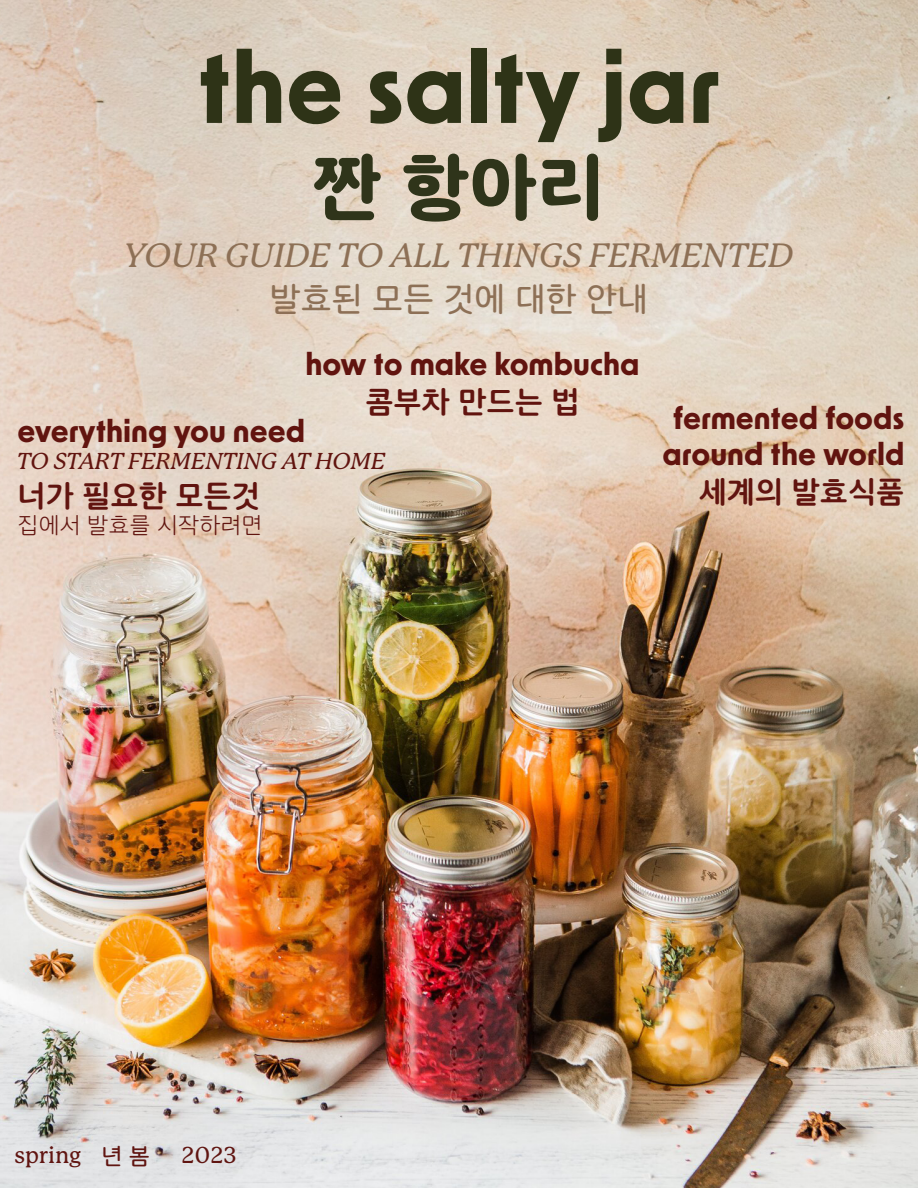
<style>
.page{position:relative;width:918px;height:1188px;background:#fff}
.page>*{position:absolute;margin:0;border:0;box-sizing:border-box;transform-origin:0 0}
.t1{font:700 96px "New Order";color:#2e3317}
.t2{font:72px "TT Gulim H";color:#2f341a}
.t3{font:italic 500 33px "P22 Mackinac Pro";color:#8d7056}
.t4{font:33px "TT Gulim M";color:#8d7056}
.t5{font:700 30px/36px "New Order";color:#61140f;text-align:center}
.t6{font:30px "TT Gulim B";color:#61140f}
.t7{font:italic 500 22.5px "P22 Mackinac Pro";color:#61140f}
.t8{font:500 22.5px "P Mackinac Pro";color:#601511}
.t9{font:22.5px "TT Gulim L";color:#61140f}
.s1{font-family:"TT Gulim M";font-weight:400}
</style>
<div class="page">
<img style="left:0;top:0;width:918px;height:1188px">
<h1 class="t1" style="left:198px;top:25px;width:524px">the salty jar</h1>
<h2 class="t2" style="left:314px;top:152px;width:292px">짠 항아리</h2>
<p class="t3" style="left:124px;top:236px;width:671px">YOUR GUIDE TO ALL THINGS FERMENTED</p>
<p class="t4" style="left:270px;top:282px;width:380px">발효된 모든 것에 대한 안내</p>
<p class="t5" style="left:305px;top:345px;width:336px">how to make kombucha</p>
<p class="t6" style="left:365px;top:387px;width:216px">콤부차 만드는 법</p>
<p class="t5" style="left:18px;top:412px;width:289px">everything you need</p>
<p class="t7" style="left:18px;top:449px;width:369px">TO START FERMENTING AT HOME</p>
<p class="t6" style="left:18px;top:481px;width:244px">너가 필요한 모든것</p>
<p class="t9" style="left:18px;top:514px;width:247px">집에서 발효를 시작하려면</p>
<p class="t5" style="left:663px;top:399px;width:243px">fermented foods around the world</p>
<p class="t6" style="left:699px;top:477px;width:207px">세계의 발효식품</p>
<p class="t8" style="left:14px;top:1143px;width:137px">spring <span class="s1">년 봄</span></p>
<p class="t8" style="left:182px;top:1143px;width:57px">2023</p>
</div>
